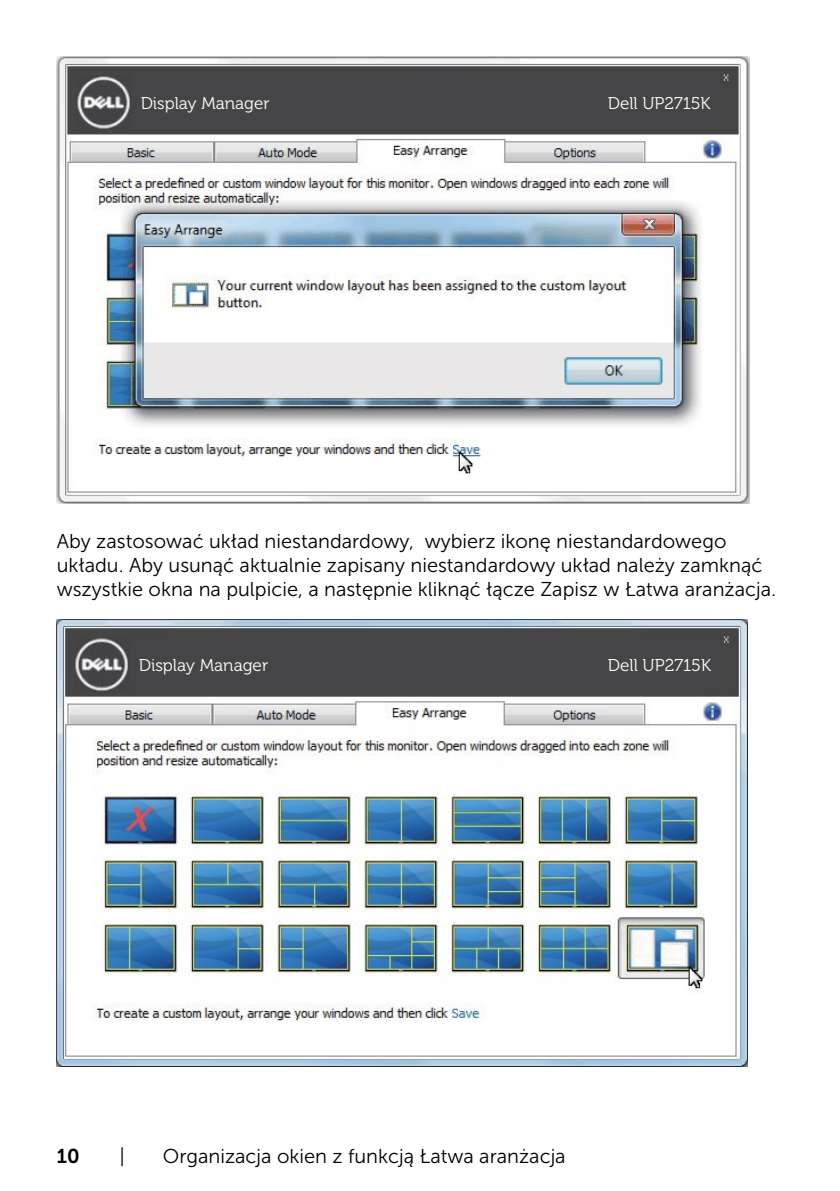
<style>
.page{position:relative;width:840px;height:1191px;background:#fff}
.page>*{position:absolute;margin:0;border:0;box-sizing:border-box;transform-origin:0 0}
.t1{font:20px/24px "Museo Sans For Dell 300";color:#000}
.t2{font:20px "Museo Sans For Dell 700";color:#000}
.t3{font:17px "Museo For Dell 300";color:#fff}
</style>
<div class="page">
<img style="left:57px;top:57px;width:691px;height:446px">
<img style="left:57px;top:619px;width:690px;height:447px">
<p class="t3" style="left:141px;top:94px;width:130px">Display Manager</p>
<p class="t3" style="left:607px;top:94px;width:104px">Dell UP2715K</p>
<p class="t1" style="left:57px;top:529px;width:720px">Aby zastosować układ niestandardowy, wybierz ikonę niestandardowego układu. Aby usunąć aktualnie zapisany niestandardowy układ należy zamknąć wszystkie okna na pulpicie, a następnie kliknąć łącze Zapisz w Łatwa aranżacja.</p>
<p class="t3" style="left:139px;top:656px;width:131px">Display Manager</p>
<p class="t3" style="left:607px;top:656px;width:104px">Dell UP2715K</p>
<p class="t2" style="left:57px;top:1144px;width:24px">10</p>
<p class="t1" style="left:120px;top:1143px;width:7px">|</p>
<p class="t1" style="left:163px;top:1143px;width:404px">Organizacja okien z funkcją Łatwa aranżacja</p>
</div>
